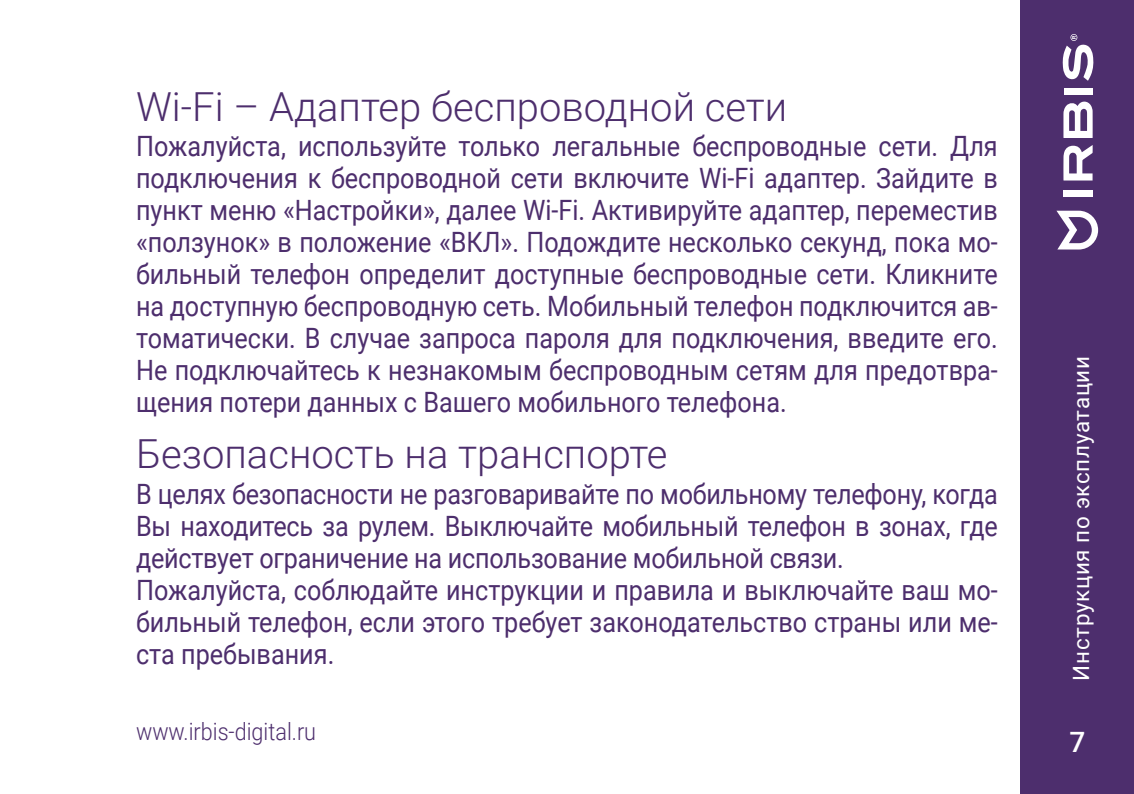
<style>
.page{position:relative;width:1134px;height:794px;background:#fff}
.page>*{position:absolute;margin:0;border:0;box-sizing:border-box;transform-origin:0 0}
.t1{font:300 40px "Roboto";color:#4d2e6d}
.Основной{font:28px/32px "Roboto";color:#4d2e6d;text-align:justify;scale:.9 1}
.t2{font:500 28px "Roboto";color:#fff}
.t3{font:300 24px "Roboto";color:#4d2e6d;scale:.9 1}
.t4{font:22.4px "Roboto";letter-spacing:.03em;color:#fff}
</style>
<div class="page">
<div style="left:1020px;top:0;width:114px;height:794px;background:#4d2e6d"></div>
<svg style="left:1056px;top:211px;width:42px;height:38px"></svg>
<svg style="left:1063px;top:101px;width:30px;height:37px"></svg>
<svg style="left:1063px;top:145px;width:30px;height:35px"></svg>
<div style="left:1063px;top:190px;width:29px;height:7px;background:#fff"></div>
<div style="left:1063px;top:88px;width:29px;height:7px;background:#fff"></div>
<svg style="left:1062px;top:35px;width:32px;height:46px"></svg>
<h1 class="t1" style="left:136px;top:78px;width:653px">Wi-Fi – Адаптер беспроводной сети</h1>
<p class="Основной" style="left:136px;top:129px;width:959px">Пожалуйста, используйте только легальные беспроводные сети. Для подключения к беспроводной сети включите Wi-Fi адаптер. Зайдите в пункт меню «Настройки», далее Wi-Fi. Активируйте адаптер, переместив «ползунок» в положение «ВКЛ». Подождите несколько секунд, пока мо&shy;бильный телефон определит доступные беспроводные сети. Кликните на доступную беспроводную сеть. Мобильный телефон подключится ав&shy;томатически. В случае запроса пароля для подключения, введите его.<br>Не подключайтесь к незнакомым беспроводным сетям для предотвра&shy;щения потери данных с Вашего мобильного телефона.</p>
<h1 class="t1" style="left:136px;top:426px;width:533px">Безопасность на транспорте</h1>
<p class="Основной" style="left:136px;top:476px;width:959px">В целях безопасности не разговаривайте по мобильному телефону, когда Вы находитесь за рулем. Выключайте мобильный телефон в зонах, где действует ограничение на использование мобильной связи.</p>
<p class="Основной" style="left:136px;top:572px;width:959px">Пожалуйста, соблюдайте инструкции и правила и выключайте ваш мо&shy;бильный телефон, если этого требует законодательство страны или ме&shy;ста пребывания.</p>
<p class="t3" style="left:136px;top:714px;width:202px">www.irbis-digital.ru</p>
<p class="t4" style="left:1065px;top:680px;width:326px;rotate:-90deg">Инструкция по эксплуатации</p>
<p class="t2" style="left:1069px;top:722px;width:17px">7</p>
</div>
